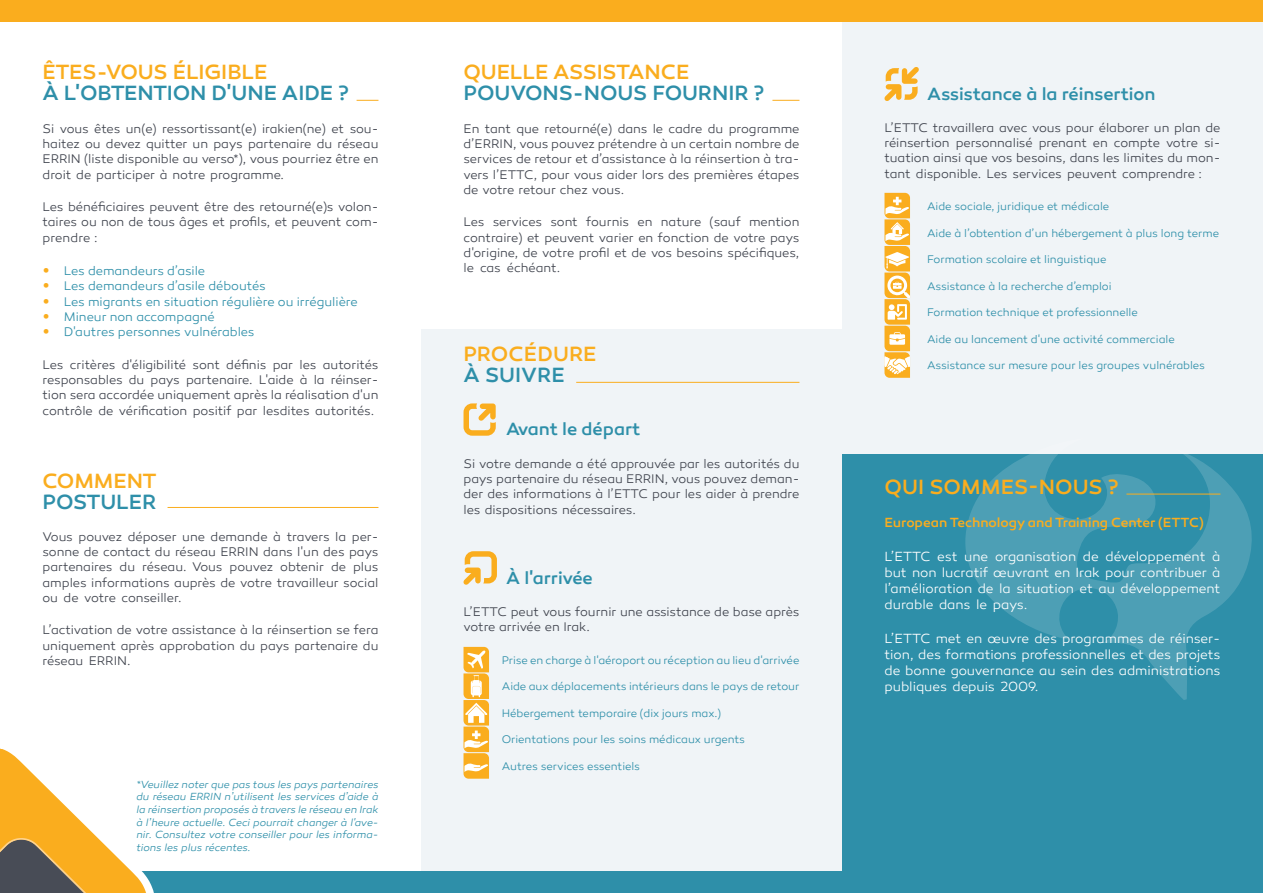
<style>
.page{position:relative;width:1263px;height:893px;background:#fff}
.page>*{position:absolute;margin:0;border:0;box-sizing:border-box;transform-origin:0 0}
.Heading{font:500 21px "Canaro";color:#faad1e}
.Heading-2{font:500 21px "Canaro";letter-spacing:-.01em;color:#2e8fa9}
.Subheading{font:500 18px "Canaro";letter-spacing:-.005em;color:#2e8fa9}
.t1{font:300 13.5px/16.2px "Canaro W00";letter-spacing:-.005em;color:#fff;text-align:justify}
.t2{font:500 13.5px "Canaro";letter-spacing:-.005em;color:#faad1e}
.t3{font:300 12.75px/15.3px "Canaro W00";letter-spacing:-.005em;color:#40444e;text-align:justify}
.t4{font:300 12.75px "Canaro W00";letter-spacing:-.005em;color:#2e8fa9}
.t5{font:300 11.25px "Canaro W00";letter-spacing:-.005em;color:#2e8fa9}
.t6{font:italic 300 10.5px/12.6px "Canaro W00";letter-spacing:-.005em;color:#2e8fa9;text-align:justify}
.s1{font-family:"Calibri";font-weight:400;font-size:15px;color:#faad1e}
</style>
<div class="page">
<div style="left:842px;top:17px;width:421px;height:437px;background:#f0f4f7"></div>
<div style="left:421px;top:330px;width:421px;height:542px;background:#f0f4f7"></div>
<div style="left:0;top:0;width:1263px;height:21px;background:#faad1e"></div>
<svg style="left:357px;top:100px;width:21px;height:1px"></svg>
<svg style="left:772px;top:100px;width:27px;height:1px"></svg>
<hr style="left:168px;top:507px;width:210px;height:1px;background:#faad1e">
<svg style="left:463px;top:403px;width:33px;height:33px"></svg>
<svg style="left:463px;top:551px;width:34px;height:34px"></svg>
<svg style="left:463px;top:647px;width:26px;height:132px"></svg>
<svg style="left:884px;top:67px;width:35px;height:34px"></svg>
<svg style="left:884px;top:193px;width:26px;height:185px"></svg>
<div style="left:0;top:872px;width:1263px;height:21px;background:#2e8fa9"></div>
<hr style="left:576px;top:382px;width:223px;height:1px;background:#faad1e">
<div style="left:842px;top:454px;width:421px;height:439px;background:#2e8fa9"></div>
<svg style="left:965px;top:454px;width:287px;height:246px"></svg>
<hr style="left:1126px;top:494px;width:94px;height:1px;background:#faad1e">
<svg style="left:0;top:748px;width:159px;height:145px"></svg>
<p class="Heading" style="left:43px;top:60px;width:226px">ÊTES-VOUS ÉLIGIBLE</p>
<p class="Heading-2" style="left:43px;top:81px;width:308px">À L'OBTENTION D'UNE AIDE ?</p>
<p class="t3" style="left:43px;top:121px;width:337px">Si vous êtes un(e) ressortissant(e) irakien(ne) et sou&shy;haitez ou devez quitter un pays partenaire du réseau ERRIN (liste disponible au verso*), vous pourriez être en droit de participer à notre programme.</p>
<p class="t3" style="left:43px;top:199px;width:337px">Les bénéficiaires peuvent être des retourné(e)s volon&shy;taires ou non de tous âges et profils, et peuvent com&shy;prendre :</p>
<p class="t4" style="left:43px;top:263px;width:164px"><span class="s1">•</span> Les demandeurs d’asile</p>
<p class="t4" style="left:43px;top:279px;width:225px"><span class="s1">•</span> Les demandeurs d’asile déboutés</p>
<p class="t4" style="left:43px;top:294px;width:317px"><span class="s1">•</span> Les migrants en situation régulière ou irrégulière</p>
<p class="t4" style="left:43px;top:309px;width:174px"><span class="s1">•</span> Mineur non accompagné</p>
<p class="t4" style="left:43px;top:325px;width:214px"><span class="s1">•</span> D'autres personnes vulnérables</p>
<p class="t3" style="left:43px;top:357px;width:337px">Les critères d'éligibilité sont définis par les autorités responsables du pays partenaire. L'aide à la réinser&shy;tion sera accordée uniquement après la réalisation d'un contrôle de vérification positif par lesdites autorités.</p>
<p class="Heading" style="left:43px;top:468px;width:116px">COMMENT</p>
<p class="Heading-2" style="left:43px;top:489px;width:115px">POSTULER</p>
<p class="t3" style="left:43px;top:529px;width:337px">Vous pouvez déposer une demande à travers la per&shy;sonne de contact du réseau ERRIN dans l'un des pays partenaires du réseau. Vous pouvez obtenir de plus amples informations auprès de votre travailleur social ou de votre conseiller.</p>
<p class="t3" style="left:43px;top:623px;width:337px">L’activation de votre assistance à la réinsertion se fera uniquement après approbation du pays partenaire du réseau ERRIN.</p>
<p class="t6" style="left:136px;top:778px;width:243px">*Veuillez noter que pas tous les pays partenaires du réseau ERRIN n’utilisent les services d’aide à la réinsertion proposés à travers le réseau en Irak à l’heure actuelle. Ceci pourrait changer à l'ave&shy;nir. Consultez votre conseiller pour les informa&shy;tions les plus récentes.</p>
<p class="Heading" style="left:463px;top:60px;width:227px">QUELLE ASSISTANCE</p>
<p class="Heading-2" style="left:463px;top:81px;width:302px">POUVONS-NOUS FOURNIR ?</p>
<p class="t3" style="left:463px;top:121px;width:337px">En tant que retourné(e) dans le cadre du programme d’ERRIN, vous pouvez prétendre à un certain nombre de services de retour et d’assistance à la réinsertion à tra&shy;vers l’ETTC, pour vous aider lors des premières étapes de votre retour chez vous.</p>
<p class="t3" style="left:463px;top:215px;width:337px">Les services sont fournis en nature (sauf mention contraire) et peuvent varier en fonction de votre pays d'origine, de votre profil et de vos besoins spécifiques, le cas échéant.</p>
<p class="Heading" style="left:463px;top:342px;width:135px">PROCÉDURE</p>
<p class="Heading-2" style="left:463px;top:363px;width:103px">À SUIVRE</p>
<p class="Subheading" style="left:506px;top:418px;width:136px">Avant le départ</p>
<p class="t3" style="left:463px;top:456px;width:337px">Si votre demande a été approuvée par les autorités du pays partenaire du réseau ERRIN, vous pouvez deman&shy;der des informations à l’ETTC pour les aider à prendre les dispositions nécessaires.</p>
<p class="Subheading" style="left:506px;top:567px;width:88px">À l'arrivée</p>
<p class="t3" style="left:463px;top:604px;width:337px">L’ETTC peut vous fournir une assistance de base après votre arrivée en Irak.</p>
<p class="t5" style="left:502px;top:654px;width:299px">Prise en charge à l'aéroport ou réception au lieu d'arrivée</p>
<p class="t5" style="left:502px;top:680px;width:299px">Aide aux déplacements intérieurs dans le pays de retour</p>
<p class="t5" style="left:502px;top:706px;width:221px">Hébergement temporaire (dix jours max.)</p>
<p class="t5" style="left:502px;top:733px;width:245px">Orientations pour les soins médicaux urgents</p>
<p class="t5" style="left:502px;top:759px;width:140px">Autres services essentiels</p>
<p class="Subheading" style="left:927px;top:83px;width:230px">Assistance à la réinsertion</p>
<p class="t3" style="left:884px;top:120px;width:337px">L’ETTC travaillera avec vous pour élaborer un plan de réinsertion personnalisé prenant en compte votre si&shy;tuation ainsi que vos besoins, dans les limites du mon&shy;tant disponible. Les services peuvent comprendre :</p>
<p class="t5" style="left:927px;top:200px;width:184px">Aide sociale, juridique et médicale</p>
<p class="t5" style="left:927px;top:227px;width:293px">Aide à l’obtention d’un hébergement à plus long terme</p>
<p class="t5" style="left:927px;top:253px;width:181px">Formation scolaire et linguistique</p>
<p class="t5" style="left:927px;top:279px;width:186px">Assistance à la recherche d’emploi</p>
<p class="t5" style="left:927px;top:306px;width:212px">Formation technique et professionnelle</p>
<p class="t5" style="left:927px;top:332px;width:249px">Aide au lancement d'une activité commerciale</p>
<p class="t5" style="left:927px;top:359px;width:279px">Assistance sur mesure pour les groupes vulnérables</p>
<p class="Heading" style="left:884px;top:474px;width:235px">QUI SOMMES-NOUS ?</p>
<p class="t2" style="left:884px;top:515px;width:321px">European Technology and Training Center (ETTC)</p>
<p class="t1" style="left:884px;top:548px;width:337px">L’ETTC est une organisation de développement à but non lucratif œuvrant en Irak pour contribuer à l’amélioration de la situation et au développement durable dans le pays.</p>
<p class="t1" style="left:884px;top:630px;width:337px">L’ETTC met en œuvre des programmes de réinser&shy;tion, des formations professionnelles et des projets de bonne gouvernance au sein des administrations publiques depuis 2009.</p>
</div>
